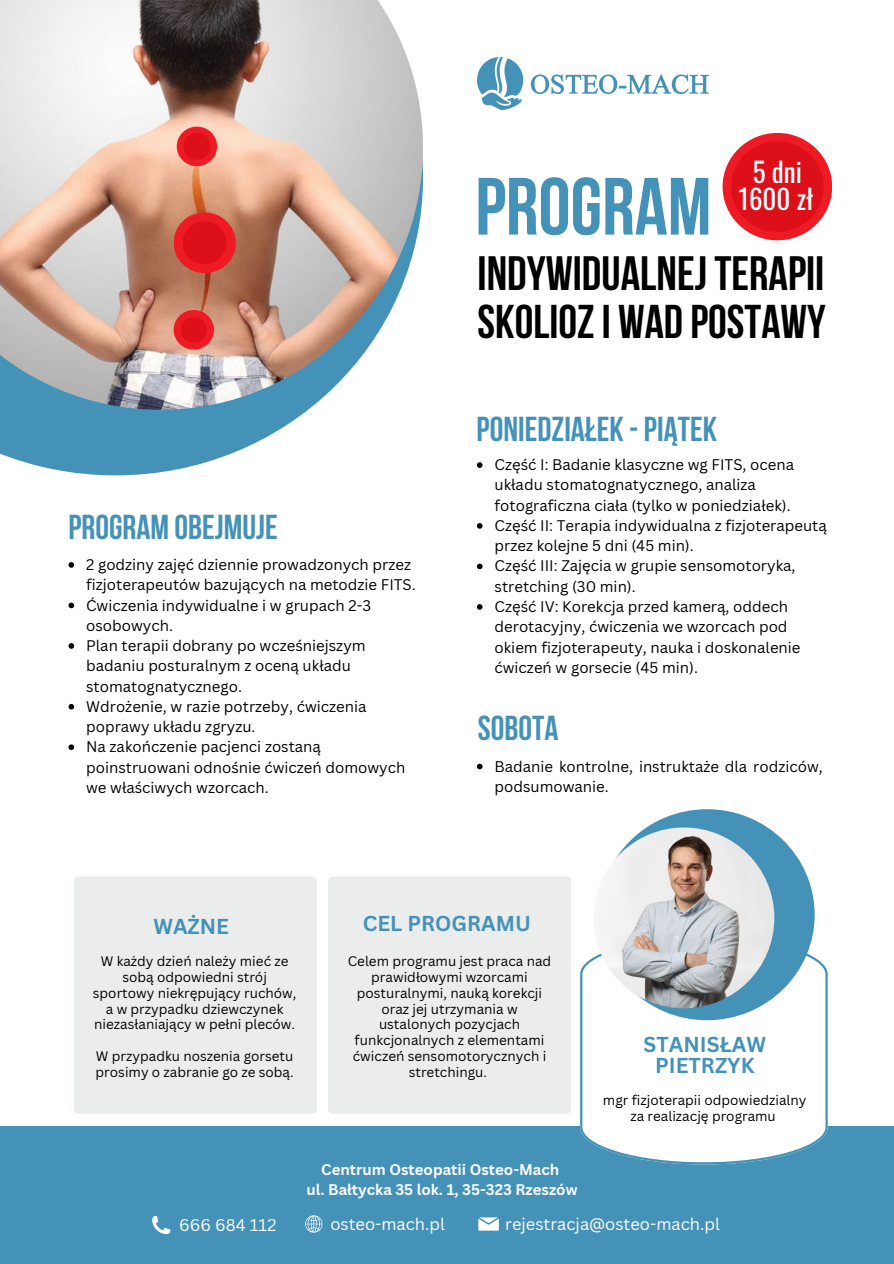
<style>
.page{position:relative;width:894px;height:1264px;background:#fff}
.page>*{position:absolute;margin:0;border:0;box-sizing:border-box;transform-origin:0 0}
.t1{font:81px "Bebas Neue Cyrillic";color:#4592b8}
.t2{font:700 48px "Bebas Neue";color:#000}
.t3{font:700 47.1px "Bebas Neue";color:#000}
.t4{font:700 34.5px "Bebas Neue";color:#4592b8}
.t5{font:27px "Oswald";color:#fff}
.t6{font:700 21px/20.2px "Canva Sans";color:#4592b8;text-align:center}
.t7{font:16.5px "Canva Sans";color:#fff}
.t8{font:15px/20.2px "Canva Sans";color:#000}
.t9{font:700 15px/20.2px "Canva Sans";color:#fff;text-align:center}
.t10{font:13.5px/15.8px "Canva Sans";color:#000;text-align:center}
</style>
<div class="page">
<div style="left:74px;top:876px;width:243px;height:238px;background:#ebeded"></div>
<div style="left:328px;top:876px;width:243px;height:238px;background:#ebeded"></div>
<div style="left:0;top:1126px;width:893px;height:137px;background:#4592b8"></div>
<svg style="left:478px;top:1217px;width:20px;height:13px"></svg>
<svg style="left:152px;top:1215px;width:18px;height:18px"></svg>
<svg style="left:0;top:410px;width:308px;height:65px;fill:#4592b8"></svg>
<svg style="left:305px;top:1215px;width:17px;height:17px"></svg>
<img style="left:0;top:0;width:423px;height:410px">
<svg style="left:477px;top:763px;width:5px;height:6px"></svg>
<svg style="left:580px;top:937px;width:247px;height:227px"></svg>
<div style="left:599px;top:809px;width:215px;height:211px;background:#4592b8;border-radius:50%"></div>
<img style="left:593px;top:827px;width:181px;height:181px;border-radius:50%">
<div style="left:722px;top:133px;width:109px;height:107px;background:#ee1b24;border-radius:50%"></div>
<img style="left:477px;top:57px;width:232px;height:52px">
<svg style="left:68px;top:562px;width:6px;height:5px"></svg>
<svg style="left:68px;top:602px;width:6px;height:6px"></svg>
<svg style="left:68px;top:643px;width:6px;height:5px"></svg>
<svg style="left:68px;top:704px;width:6px;height:5px"></svg>
<svg style="left:68px;top:744px;width:6px;height:6px"></svg>
<svg style="left:477px;top:462px;width:5px;height:6px"></svg>
<svg style="left:477px;top:523px;width:5px;height:5px"></svg>
<svg style="left:477px;top:563px;width:5px;height:6px"></svg>
<svg style="left:477px;top:604px;width:5px;height:5px"></svg>
<div style="left:731px;top:141px;width:92px;height:91px;background:#dd0f18;border-radius:50%"></div>
<div style="left:177px;top:127px;width:40px;height:39px;background:#ee1b24;border-radius:50%"></div>
<div style="left:173px;top:212px;width:62px;height:61px;background:#ee1b24;border-radius:50%"></div>
<div style="left:173px;top:310px;width:41px;height:39px;background:#ee1b24;border-radius:50%"></div>
<div style="left:183px;top:221px;width:43px;height:43px;background:#dd0f18;border-radius:50%"></div>
<div style="left:181px;top:317px;width:26px;height:25px;background:#dd0f18;border-radius:50%"></div>
<div style="left:183px;top:133px;width:27px;height:27px;background:#dd0f18;border-radius:50%"></div>
<h4 class="t1" style="left:475px;top:174px;width:238px">PROGRAM</h4>
<h5 class="t5" style="left:752px;top:150px;width:51px">5 dni</h5>
<p class="t5" style="left:738px;top:178px;width:76px">1600 zł</p>
<h1 class="t2" style="left:477px;top:254px;width:348px">INDYWIDUALNEJTERAPII</h1>
<p class="t3" style="left:477px;top:302px;width:349px">SKOLIOZI WAD POSTAWY</p>
<h6 class="t4" style="left:68px;top:513px;width:211px">PROGRAM OBEJMUJE</h6>
<p class="t8" style="left:86px;top:554px;width:331px">2 godziny zajęć dziennie prowadzonych przez fizjoterapeutów bazujących na metodzie FITS.</p>
<p class="t8" style="left:86px;top:594px;width:286px">Ćwiczenia indywidualne i w grupach 2-3 osobowych.</p>
<p class="t8" style="left:86px;top:635px;width:281px">Plan terapii dobrany po wcześniejszym badaniu posturalnym z oceną układu stomatognatycznego.</p>
<h3 class="t8" style="left:86px;top:696px;width:282px">Wdrożenie, w razie potrzeby, ćwiczenia poprawy układu zgryzu.</h3>
<p class="t8" style="left:86px;top:736px;width:321px">Na zakończenie pacjenci zostaną poinstruowani odnośnie ćwiczeń domowych we właściwych wzorcach.</p>
<h2 class="t4" style="left:476px;top:415px;width:242px">PONIEDZIAŁEK -PIĄTEK</h2>
<p class="t8" style="left:494px;top:454px;width:301px">Część I: Badanie klasyczne wg FITS, ocena układu stomatognatycznego, analiza fotograficzna ciała (tylko w poniedziałek).</p>
<h5 class="t8" style="left:494px;top:515px;width:334px">Część II: Terapia indywidualna z fizjoterapeutą przez kolejne 5 dni (45 min).</h5>
<p class="t8" style="left:494px;top:555px;width:302px">Część III: Zajęcia w grupie sensomotoryka, stretching (30 min).</p>
<p class="t8" style="left:494px;top:596px;width:307px">Część IV: Korekcja przed kamerą, oddech derotacyjny, ćwiczenia we wzorcach pod okiem fizjoterapeuty, nauka i doskonalenie ćwiczeń w gorsecie (45 min).</p>
<p class="t4" style="left:478px;top:714px;width:82px">SOBOTA</p>
<p class="t8" style="left:494px;top:755px;width:330px">Badanie kontrolne, instruktaże dla rodziców, podsumowanie.</p>
<h5 class="t6" style="left:153px;top:915px;width:77px">WAŻNE</h5>
<p class="t10" style="left:93px;top:953px;width:205px">W każdy dzień należy mieć ze sobą odpowiedni strój sportowy niekrępujący ruchów, a w przypadku dziewczynek niezasłaniający w pełni pleców.</p>
<p class="t10" style="left:96px;top:1047px;width:199px;text-align:left">W przypadku noszenia gorsetu prosimy o zabranie go ze sobą.</p>
<h3 class="t6" style="left:362px;top:913px;width:170px">CEL PROGRAMU</h3>
<p class="t10" style="left:348px;top:953px;width:205px">Celem programu jest praca nad prawidłowymi wzorcami posturalnymi, nauką korekcji oraz jej utrzymania w ustalonych pozycjach funkcjonalnych z elementami ćwiczeń sensomotorycznych i stretchingu.</p>
<p class="t9" style="left:306px;top:1158px;width:272px">Centrum Osteopatii Osteo-Mach<br>ul. Bałtycka 35 lok. 1, 35-323 Rzeszów</p>
<p class="t6" style="left:643px;top:1034px;width:124px">STANISŁAW<br>PIETRZYK</p>
<p class="t10" style="left:602px;top:1092px;width:205px">mgr fizjoterapii odpowiedzialny za realizację programu</p>
<h3 class="t7" style="left:179px;top:1212px;width:99px">666 684 112</h3>
<p class="t7" style="left:330px;top:1211px;width:116px">osteo-mach.pl</p>
<p class="t7" style="left:505px;top:1211px;width:216px">rejestracja@osteo-mach.pl</p>
</div>
